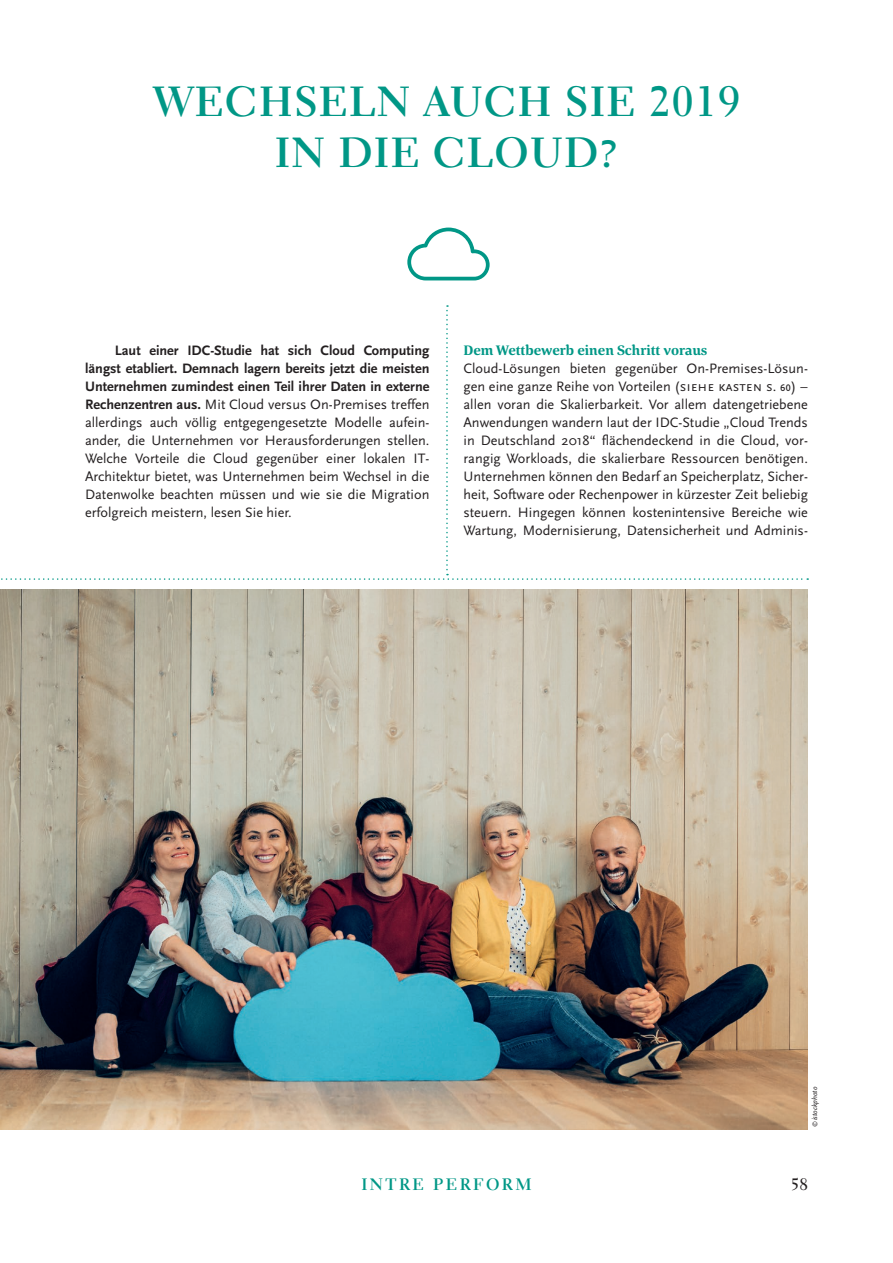
<style>
.page{position:relative;width:893px;height:1263px;background:#fff}
.page>*{position:absolute;margin:0;border:0;box-sizing:border-box;transform-origin:0 0}
.Story___Healine{font:700 42px/51px "Electra LT Std";letter-spacing:.03em;color:#009786;text-align:center}
.t1{font:700 16.5px "Electra LT Std";letter-spacing:.15em;color:#009786}
.t2{font:700 16.5px "Electra LT Std";color:#231f20}
.Story___Fließtext{font:14.25px/18px "Scala Sans";color:#231f20;text-align:justify}
.Story___Fließtext-2{font:700 14.25px "Corda";color:#009786}
.Story___Photo_credit{font:italic 7.5px "Scala Sans Pro";color:#231f20}
.s1{font-weight:700}
.s2{font-family:"Scala Sans Pro"}
.s3{font-size:6px}
</style>
<div class="page">
<svg style="left:407px;top:228px;width:83px;height:52px"></svg>
<img style="left:0;top:589px;width:808px;height:540px">
<svg style="left:1px;top:305px;width:807px;height:275px"></svg>
<p class="Story___Healine" style="left:153px;top:76px;width:588px">WECHSELN AUCH SIE 2019<br>IN DIE CLOUD?</p>
<p class="Story___Fließtext" style="left:85px;top:342px;width:346px;text-indent:30px"><span class="s1">Laut einer IDC-Studie hat sich Cloud Computing längst etabliert. Demnach lagern bereits jetzt die meisten Unternehmen zumindest einen Teil ihrer Daten in externe Rechenzentren aus.</span> Mit Cloud versus On-Premises treffen allerdings auch völlig entgegengesetzte Modelle aufein&shy;ander, die Unternehmen vor Herausforderungen stellen.<br>Welche Vorteile die Cloud gegenüber einer lokalen IT-Architektur bietet, was Unternehmen beim Wechsel in die Datenwolke beachten müssen und wie sie die Migration erfolgreich meistern, lesen Sie hier.</p>
<p class="Story___Fließtext-2" style="left:463px;top:341px;width:245px">Dem Wettbewerb einen Schritt voraus</p>
<p class="Story___Fließtext" style="left:463px;top:360px;width:346px">Cloud-Lösungen bieten gegenüber On-Premises-Lösun&shy;gen eine ganze Reihe von Vorteilen (<span class="s2">siehe kasten S. 60</span>) – allen voran die Skalierbarkeit. Vor allem datengetriebene Anwendungen wandern laut der IDC-Studie „Cloud Trends in Deutschland 2018“ flächendeckend in die Cloud, vor&shy;rangig Workloads, die skalierbare Ressourcen benötigen.<br>Unternehmen können den Bedarf an Speicherplatz, Sicher&shy;heit, Software oder Rechenpower in kürzester Zeit beliebig steuern. Hingegen können kostenintensive Bereiche wie Wartung, Modernisierung, Datensicherheit und Adminis-</p>
<p class="Story___Photo_credit" style="left:810px;top:1127px;width:42px;rotate:-90deg"><span class="s3">©</span> istockphoto</p>
<p class="t1" style="left:361px;top:1174px;width:172px">INTRE PERFORM</p>
<p class="t2" style="left:791px;top:1174px;width:19px">58</p>
</div>
